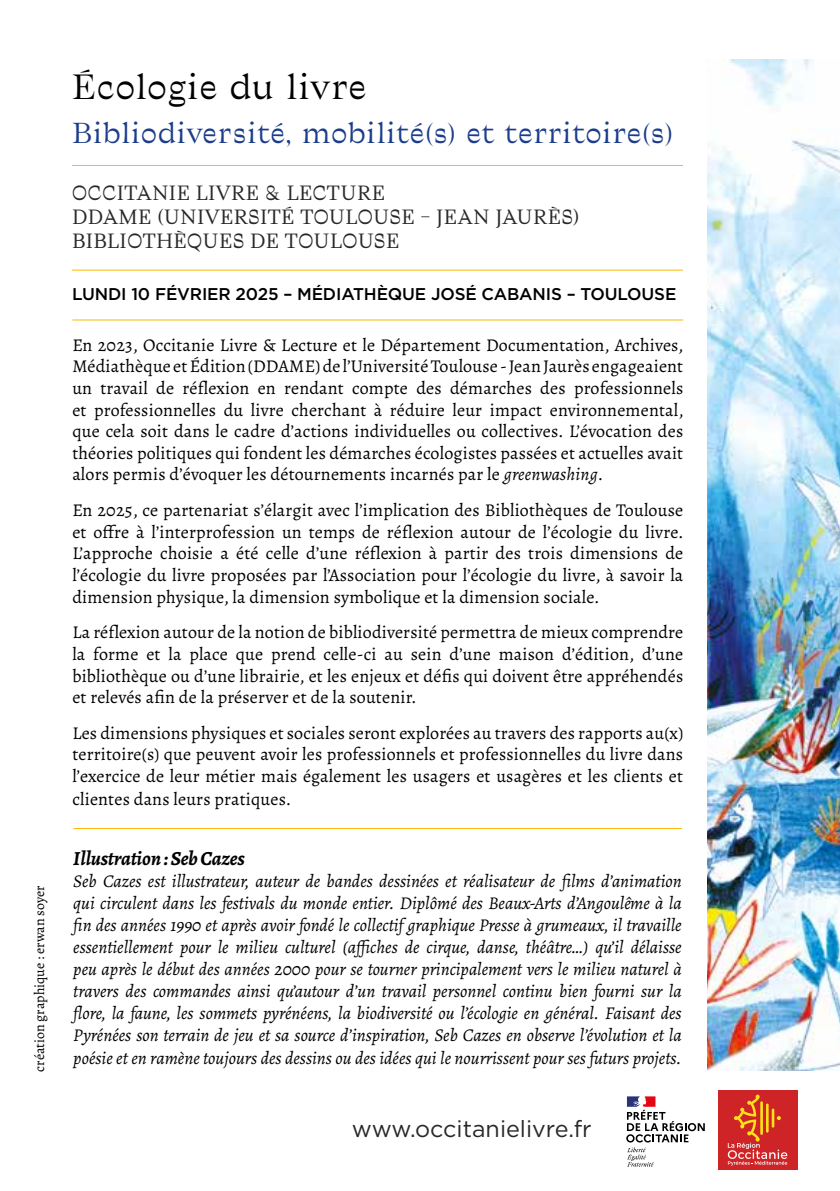
<style>
.page{position:relative;width:840px;height:1191px;background:#fff}
.page>*{position:absolute;margin:0;border:0;box-sizing:border-box;transform-origin:0 0}
.t1{font:34px "Traulha Regulara";color:#000}
.t2{font:28px "Traulha Regulara";color:#1c3d8c}
.t3{font:23.2px "Gotham";color:#282827}
.t4{font:20px/24px "Traulha Jornau";letter-spacing:.02em;color:#282827}
.t5{font:italic 700 20px "Alegreya";letter-spacing:-.01em;color:#000}
.t6{font:18px/21.6px "Alegreya";letter-spacing:.01em;color:#000;text-align:justify}
.t7{font:italic 18px/22px "Alegreya";color:#000;text-align:justify}
.t8{font:500 17px "Gotham";letter-spacing:-.01em;color:#000}
.t9{font:14px "Alegreya";color:#000}
.s1{font-style:italic}
</style>
<div class="page">
<svg style="left:626px;top:1096px;width:78px;height:70px"></svg>
<div style="left:717px;top:1090px;width:79px;height:79px;background:#ce2427"></div>
<svg style="left:727px;top:1094px;width:59px;height:71px"></svg>
<hr style="left:72px;top:165px;width:610px;height:1px;background:#fcb906">
<hr style="left:72px;top:270px;width:610px;height:1px;background:#fcb906">
<hr style="left:72px;top:319px;width:610px;height:1px;background:#fcb906">
<hr style="left:73px;top:828px;width:608px;height:1px;background:#fcb906">
<img style="left:707px;top:59px;width:132px;height:1012px">
<p class="t9" style="left:31px;top:1071px;width:187px;rotate:-90deg">création graphique : erwan soyer</p>
<h1 class="t1" style="left:72px;top:67px;width:296px">Écologie du livre</h1>
<h2 class="t2" style="left:72px;top:116px;width:602px">Bibliodiversité, mobilité(s) et territoire(s)</h2>
<p class="t4" style="left:72px;top:181px;width:509px">OCCITANIE LIVRE &amp; LECTURE<br>DDAME (UNIVERSITÉ TOULOUSE – JEAN JAURÈS)<br>BIBLIOTHÈQUES DE TOULOUSE</p>
<p class="t8" style="left:72px;top:283px;width:605px">LUNDI 10 FÉVRIER 2025 – MÉDIATHÈQUE JOSÉ CABANIS – TOULOUSE</p>
<p class="t6" style="left:72px;top:334px;width:612px">En 2023, Occitanie Livre &amp; Lecture et le Département Documentation, Archives, Médiathèque et Édition (DDAME) de l’Université Toulouse - Jean Jaurès engageaient un travail de réflexion en rendant compte des démarches des professionnels et professionnelles du livre cherchant à réduire leur impact environnemental, que cela soit dans le cadre d’actions individuelles ou collectives. L’évocation des théories politiques qui fondent les démarches écologistes passées et actuelles avait alors permis d’évoquer les détournements incarnés par le <span class="s1">greenwashing</span>.</p>
<p class="t6" style="left:72px;top:499px;width:612px">En 2025, ce partenariat s’élargit avec l’implication des Bibliothèques de Toulouse et offre à l’interprofession un temps de réflexion autour de l’écologie du livre.<br>L’approche choisie a été celle d’une réflexion à partir des trois dimensions de l’écologie du livre proposées par l’Association pour l’écologie du livre, à savoir la dimension physique, la dimension symbolique et la dimension sociale.</p>
<p class="t6" style="left:72px;top:621px;width:612px">La réflexion autour de la notion de bibliodiversité permettra de mieux comprendre la forme et la place que prend celle-ci au sein d’une maison d’édition, d’une bibliothèque ou d’une librairie, et les enjeux et défis qui doivent être appréhendés et relevés afin de la préserver et de la soutenir.</p>
<p class="t6" style="left:72px;top:722px;width:612px">Les dimensions physiques et sociales seront explorées au travers des rapports au(x) territoire(s) que peuvent avoir les professionnels et professionnelles du livre dans l’exercice de leur métier mais également les usagers et usagères et les clients et clientes dans leurs pratiques.</p>
<p class="t5" style="left:73px;top:843px;width:173px">Illustration : Seb Cazes</p>
<p class="t7" style="left:73px;top:869px;width:609px">Seb Cazes est illustrateur, auteur de bandes dessinées et réalisateur de films d’animation qui circulent dans les festivals du monde entier. Diplômé des Beaux-Arts d’Angoulême à la fin des années 1990 et après avoir fondé le collectif graphique Presse à grumeaux, il travaille essentiellement pour le milieu culturel (affiches de cirque, danse, théâtre…) qu’il délaisse peu après le début des années 2000 pour se tourner principalement vers le milieu naturel à travers des commandes ainsi qu’autour d’un travail personnel continu bien fourni sur la flore, la faune, les sommets pyrénéens, la biodiversité ou l’écologie en général. Faisant des Pyrénées son terrain de jeu et sa source d’inspiration, Seb Cazes en observe l’évolution et la poésie et en ramène toujours des dessins ou des idées qui le nourrissent pour ses futurs projets.</p>
<p class="t3" style="left:352px;top:1113px;width:241px">www.occitanielivre.fr</p>
</div>
